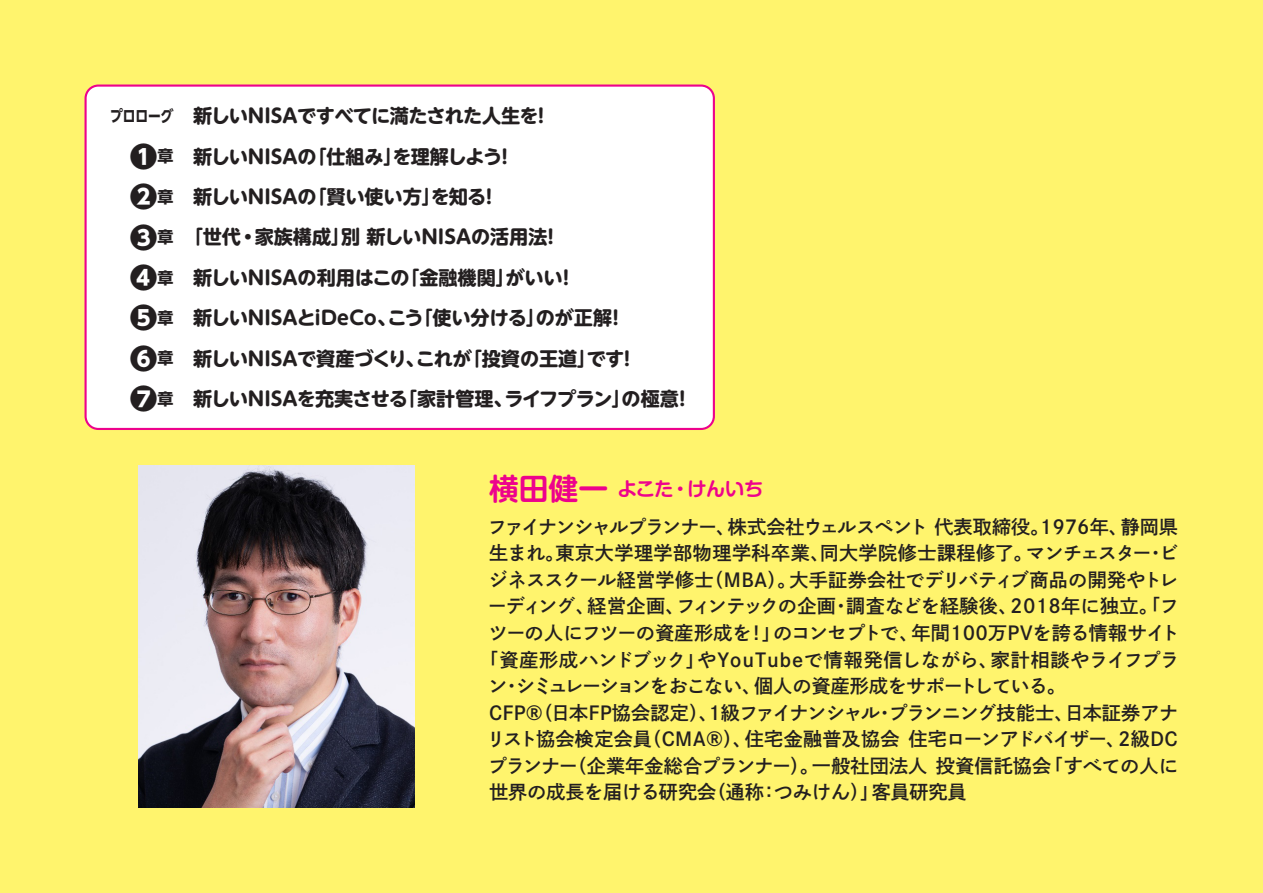
<style>
.page{position:relative;width:1263px;height:893px;background:#fff46d}
.page>*{position:absolute;margin:0;border:0;box-sizing:border-box;transform-origin:0 0}
.脚注{font:700 29.7px "Shin M Go Pr 6 N De";color:#ed028c}
.目次本文{font:800 27.6px "UD Shin M Go Pr 6 N";color:#fff}
.目次本文-2{font:800 27.6px "Shin Go Pr 6 N";color:#fff}
.コラム本文{font:19.2px "Shuei Go Gin Std B";letter-spacing:-.01em;color:#231f20}
.目次本文-3{font:700 19.2px "UD Shin M Go Pr 6 N";letter-spacing:-.05em;color:#231f20}
.コラム本文-2{font:19.2px "Shuei Go Gin Std B";letter-spacing:.015em;color:#231f20}
.コラム本文-3{font:19.2px "Shuei Go Gin Std B";letter-spacing:-.085em;color:#231f20}
.コラム本文-4{font:19.2px "Shuei Go Gin Std B";letter-spacing:.025em;color:#231f20}
.目次本文-4{font:700 19.2px "UD Shin M Go Pr 6 N";letter-spacing:-.005em;color:#231f20}
.コラム本文-5{font:19.2px "Shuei Go Gin Std B";letter-spacing:-.095em;color:#231f20}
.コラム本文-6{font:19.2px "Shuei Go Gin Std B";letter-spacing:-.07em;color:#231f20}
.目次本文-5{font:700 19.2px "UD Shin M Go Pr 6 N";letter-spacing:-.11em;color:#231f20}
.目次本文-6{font:700 19.2px "UD Shin M Go Pr 6 N";letter-spacing:-.265em;color:#231f20}
.目次本文-7{font:700 19.2px "UD Shin M Go Pr 6 N";letter-spacing:-.08em;color:#231f20}
.コラム本文-7{font:19.2px "Shuei Go Gin Std B";letter-spacing:-.05em;color:#231f20}
.目次本文-8{font:700 19.2px "UD Shin M Go Pr 6 N";letter-spacing:-.07em;color:#231f20}
.コラム本文-8{font:19.2px "Shuei Go Gin Std B";letter-spacing:-.03em;color:#231f20}
.コラム本文-9{font:19.2px "Shuei Go Gin Std B";letter-spacing:-.035em;color:#231f20}
.コラム本文-10{font:19.2px "Shuei Go Gin Std B";letter-spacing:-.055em;color:#231f20}
.コラム本文-11{font:19.2px "Shuei Go Gin Std B";letter-spacing:-.09em;color:#231f20}
.コラム本文-12{font:19.2px "Shuei Go Gin Std B";letter-spacing:-.075em;color:#231f20}
.脚注-2{font:700 19.2px "Shin M Go Pr 6 N De";letter-spacing:-.015em;color:#ed028c}
.コラム本文-13{font:19.2px "Shuei Go Gin Std B";letter-spacing:.01em;color:#231f20}
.目次本文-9{font:700 15.9px "UD Shin Go Pro";letter-spacing:-.01em;color:#231f20}
.目次本文-10{font:700 15.9px "UD Shin Go Pro";letter-spacing:-.01em;color:#231f20;scale:.8 1}
.s1{font-family:"UD Shin Go Pr 6 N";color:#231f20}
</style>
<div class="page">
<div style="left:86px;top:86px;width:628px;height:343px;background:#fff;border-radius:13px"></div>
<div style="left:85px;top:85px;width:630px;height:345px;border:2px solid #ed028c;border-radius:13px"></div>
<img style="left:138px;top:466px;width:276px;height:342px">
<p class="目次本文-10" style="left:110px;top:103px;width:81px">プロローグ</p>
<p class="目次本文-3" style="left:193px;top:99px;width:347px">新しいＮＩＳＡですべてに満たされた人生を</p>
<p class="目次本文-3" style="left:531px;top:99px;width:21px">!</p>
<p class="目次本文" style="left:130px;top:132px;width:29px">●<span class="s1">❶</span></p>
<p class="目次本文-9" style="left:158px;top:143px;width:17px">章</p>
<p class="目次本文-3" style="left:392px;top:140px;width:111px">を理解しよう</p>
<p class="目次本文-5" style="left:193px;top:140px;width:125px">新しいＮＩＳＡの</p>
<p class="目次本文-3" style="left:307px;top:140px;width:97px">「仕組み」</p>
<p class="目次本文-3" style="left:495px;top:140px;width:21px">!</p>
<p class="目次本文" style="left:130px;top:172px;width:29px">●<span class="s1">❷</span></p>
<p class="目次本文-9" style="left:158px;top:184px;width:17px">章</p>
<p class="目次本文-5" style="left:193px;top:180px;width:125px">新しいＮＩＳＡの</p>
<p class="目次本文-3" style="left:431px;top:180px;width:57px">を知る</p>
<p class="目次本文-3" style="left:307px;top:180px;width:135px">「賢い使い方」</p>
<p class="目次本文-3" style="left:479px;top:180px;width:21px">!</p>
<p class="目次本文" style="left:130px;top:213px;width:29px">●<span class="s1">❸</span></p>
<p class="目次本文-9" style="left:158px;top:224px;width:17px">章</p>
<p class="目次本文-4" style="left:184px;top:220px;width:365px">「世代・家族構成別」 新しいＮＩＳＡの活用法</p>
<p class="目次本文-3" style="left:541px;top:220px;width:21px">!</p>
<p class="目次本文" style="left:130px;top:253px;width:29px">●<span class="s1">❹</span></p>
<p class="目次本文-9" style="left:158px;top:264px;width:17px">章</p>
<p class="目次本文-3" style="left:506px;top:261px;width:59px">がいい</p>
<p class="目次本文-3" style="left:400px;top:261px;width:116px">「金融機関」</p>
<p class="目次本文-8" style="left:193px;top:261px;width:218px">新しいＮＩＳＡの利用はこの</p>
<p class="目次本文-3" style="left:556px;top:261px;width:21px">!</p>
<p class="目次本文" style="left:130px;top:294px;width:29px">●<span class="s1">❺</span></p>
<p class="目次本文-9" style="left:158px;top:305px;width:17px">章</p>
<p class="目次本文-3" style="left:536px;top:301px;width:78px">のが正解</p>
<p class="目次本文-6" style="left:193px;top:301px;width:232px">新しいＮＩＳＡとｉＤｅＣｏこう</p>
<p class="目次本文-3" style="left:413px;top:301px;width:133px">「使い分ける」</p>
<p class="目次本文-3" style="left:606px;top:301px;width:21px">!</p>
<p class="目次本文-3" style="left:377px;top:301px;width:21px">、</p>
<p class="目次本文" style="left:130px;top:334px;width:29px">●<span class="s1">❻</span></p>
<p class="目次本文-9" style="left:158px;top:345px;width:17px">章</p>
<p class="目次本文-7" style="left:193px;top:342px;width:233px">新しいＮＩＳＡで資産づくり、</p>
<p class="目次本文-3" style="left:416px;top:342px;width:58px">これが</p>
<p class="目次本文-3" style="left:463px;top:342px;width:135px">「投資の王道」</p>
<p class="目次本文-3" style="left:587px;top:342px;width:39px">です</p>
<p class="目次本文-3" style="left:618px;top:342px;width:21px">!</p>
<p class="目次本文-2" style="left:130px;top:377px;width:29px">●<span class="s1">❼</span></p>
<p class="目次本文-9" style="left:158px;top:386px;width:17px">章</p>
<p class="目次本文-3" style="left:504px;top:382px;width:128px">ライフプラン」</p>
<p class="目次本文-3" style="left:398px;top:382px;width:116px">「家計管理、</p>
<p class="目次本文-3" style="left:193px;top:382px;width:216px">新しいＮＩＳＡを充実させる</p>
<p class="目次本文-3" style="left:622px;top:382px;width:59px">の極意</p>
<p class="目次本文-3" style="left:673px;top:382px;width:21px">!</p>
<p class="脚注" style="left:489px;top:464px;width:121px">横田健一</p>
<p class="脚注-2" style="left:618px;top:473px;width:147px">よこた・けんいち</p>
<p class="コラム本文-3" style="left:488px;top:513px;width:249px">ファイナンシャルプランナー、</p>
<p class="コラム本文" style="left:728px;top:513px;width:367px">株式会社ウェルスペント代表取締役１９７６</p>
<p class="コラム本文" style="left:1090px;top:513px;width:40px">年、</p>
<p class="コラム本文" style="left:1121px;top:513px;width:59px">静岡県</p>
<p class="コラム本文" style="left:1030px;top:513px;width:21px">。</p>
<p class="コラム本文-4" style="left:556px;top:540px;width:275px">東京大学理学部物理学科卒業、</p>
<p class="コラム本文-4" style="left:820px;top:540px;width:215px">同大学院修士課程修了。</p>
<p class="コラム本文" style="left:489px;top:540px;width:77px">生まれ。</p>
<p class="コラム本文-6" style="left:1026px;top:540px;width:154px">マンチェスタービ</p>
<p class="コラム本文" style="left:1146px;top:540px;width:21px">・</p>
<p class="コラム本文" style="left:489px;top:566px;width:226px">ジネススクール経営学修士</p>
<p class="コラム本文-2" style="left:789px;top:566px;width:390px">大手証券会社でデリバティブ商品の開発やトレ</p>
<p class="コラム本文" style="left:704px;top:566px;width:94px">（ＭＢＡ）。</p>
<p class="コラム本文" style="left:488px;top:593px;width:108px">ーディング、</p>
<p class="コラム本文" style="left:588px;top:593px;width:98px">経営企画、</p>
<p class="コラム本文-2" style="left:846px;top:593px;width:173px">調査などを経験後、</p>
<p class="コラム本文" style="left:1061px;top:593px;width:119px">年に独立。「フ</p>
<p class="コラム本文-12" style="left:676px;top:593px;width:161px">フィンテックの企画</p>
<p class="コラム本文" style="left:1007px;top:593px;width:59px">２０１８</p>
<p class="コラム本文" style="left:832px;top:593px;width:21px">・</p>
<p class="コラム本文-6" style="left:773px;top:619px;width:147px">のコンセプトで、</p>
<p class="コラム本文" style="left:911px;top:619px;width:40px">年間</p>
<p class="コラム本文-8" style="left:988px;top:619px;width:193px">万ＰＶを誇る情報サイト</p>
<p class="コラム本文" style="left:489px;top:619px;width:264px">ツーの人にフツーの資産形成を</p>
<p class="コラム本文" style="left:947px;top:619px;width:46px">１００</p>
<p class="コラム本文" style="left:747px;top:619px;width:35px">！」</p>
<p class="コラム本文" style="left:479px;top:646px;width:227px">「資産形成ハンドブック」</p>
<p class="コラム本文-9" style="left:991px;top:646px;width:190px">家計相談やライフプラ</p>
<p class="コラム本文-5" style="left:697px;top:646px;width:302px">やＹｏｕＴｕｂｅで情報発信しながら、</p>
<p class="コラム本文" style="left:754px;top:672px;width:313px">個人の資産形成をサポートしている。</p>
<p class="コラム本文-3" style="left:516px;top:672px;width:247px">シミュレーションをおこない、</p>
<p class="コラム本文" style="left:488px;top:672px;width:21px">ン</p>
<p class="コラム本文" style="left:502px;top:672px;width:21px">・</p>
<p class="コラム本文-10" style="left:889px;top:699px;width:186px">プランニング技能士、</p>
<p class="コラム本文" style="left:526px;top:699px;width:193px">®（日本FP協会認定）、</p>
<p class="コラム本文-11" style="left:708px;top:699px;width:173px">1級ファイナンシャル</p>
<p class="コラム本文" style="left:486px;top:699px;width:45px">ＣＦＰ</p>
<p class="コラム本文" style="left:875px;top:699px;width:21px">・</p>
<p class="コラム本文" style="left:1065px;top:699px;width:115px">日本証券アナ</p>
<p class="コラム本文" style="left:486px;top:726px;width:167px">リスト協会検定会員</p>
<p class="コラム本文-13" style="left:745px;top:726px;width:156px">住宅金融普及協会</p>
<p class="コラム本文" style="left:642px;top:726px;width:111px">（ＣＭＡ®）、</p>
<p class="コラム本文-7" style="left:908px;top:726px;width:227px">住宅ローンアドバイザー２、</p>
<p class="コラム本文" style="left:1131px;top:726px;width:48px">級DC</p>
<p class="コラム本文" style="left:488px;top:752px;width:91px">プランナー</p>
<p class="コラム本文" style="left:567px;top:752px;width:253px">（企業年金総合プランナー）。</p>
<p class="コラム本文" style="left:812px;top:752px;width:241px">一般社団法人投資信託協会</p>
<p class="コラム本文" style="left:1044px;top:752px;width:135px">「すべての人に</p>
<p class="コラム本文" style="left:489px;top:779px;width:229px">世界の成長を届ける研究会</p>
<p class="コラム本文" style="left:707px;top:779px;width:59px">（通称</p>
<p class="コラム本文" style="left:774px;top:779px;width:107px">つみけん）」</p>
<p class="コラム本文" style="left:872px;top:779px;width:96px">客員研究員</p>
<p class="コラム本文" style="left:759px;top:779px;width:21px">：</p>
</div>
